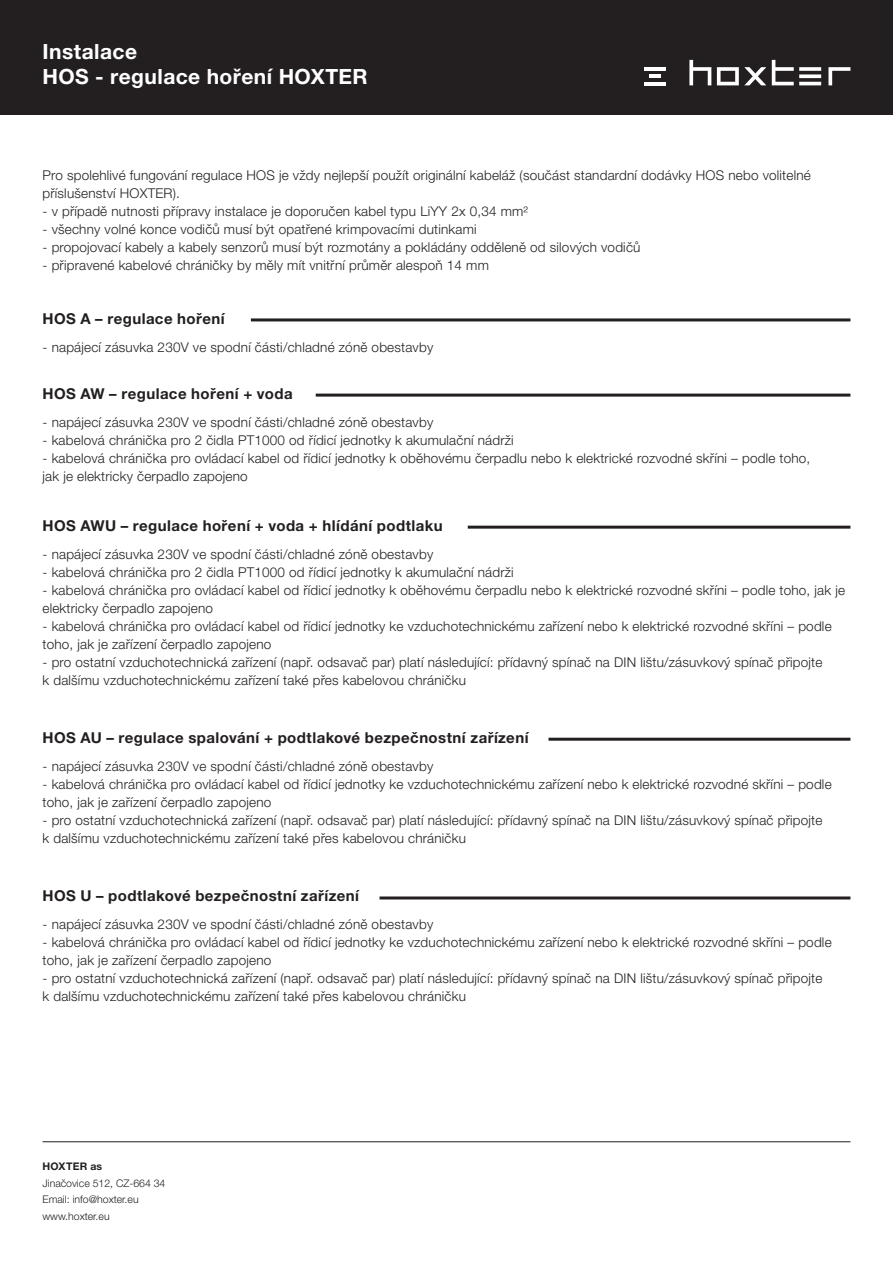
<style>
.page{position:relative;width:893px;height:1263px;background:#fff}
.page>*{position:absolute;margin:0;border:0;box-sizing:border-box;transform-origin:0 0}
.t1{font:700 21px/25.5px "Helvetica Neue LT Pro";letter-spacing:.02em;color:#fff}
.t2{font:700 15px "Helvetica Neue LT Pro";letter-spacing:.03em;color:#231f20}
.t3{font:300 13.5px/18px "Helvetica Neue LT Pro";letter-spacing:.015em;color:#231f20}
.t4{font:300 10.5px "Helvetica Neue LT Pro";color:#231f20}
.t5{font:700 10.5px "Helvetica Neue LT Pro";letter-spacing:.025em;color:#231f20}
</style>
<div class="page">
<div style="left:0;top:0;width:893px;height:115px;background:#231f20"></div>
<hr style="left:43px;top:1141px;width:807px;height:1px;background:#231f20">
<hr style="left:251px;top:318px;width:599px;height:3px;background:#231f20">
<hr style="left:316px;top:394px;width:534px;height:3px;background:#231f20">
<hr style="left:379px;top:896px;width:471px;height:3px;background:#231f20">
<hr style="left:468px;top:526px;width:382px;height:3px;background:#231f20">
<hr style="left:548px;top:738px;width:302px;height:3px;background:#231f20">
<svg style="left:689px;top:60px;width:22px;height:25px"></svg>
<svg style="left:717px;top:67px;width:49px;height:18px"></svg>
<svg style="left:772px;top:60px;width:22px;height:25px"></svg>
<hr style="left:799px;top:82px;width:22px;height:3px;background:#fff">
<svg style="left:799px;top:74px;width:22px;height:4px"></svg>
<svg style="left:799px;top:67px;width:22px;height:4px"></svg>
<svg style="left:828px;top:67px;width:22px;height:18px"></svg>
<hr style="left:644px;top:67px;width:22px;height:4px;background:#fff">
<hr style="left:649px;top:74px;width:12px;height:4px;background:#fff">
<hr style="left:644px;top:82px;width:22px;height:3px;background:#fff">
<p class="t1" style="left:43px;top:38px;width:327px">Instalace<br>HOS - regulace hoření HOXTER</p>
<p class="t3" style="left:43px;top:166px;width:770px">Pro spolehlivé fungování regulace HOS je vždy nejlepší použít originální kabeláž (součást standardní dodávky HOS nebo volitelné příslušenství HOXTER).</p>
<p class="t3" style="left:43px;top:202px;width:487px">- v případě nutnosti přípravy instalace je doporučen kabel typu LiYY 2x 0,34 mm²</p>
<p class="t3" style="left:43px;top:220px;width:436px">- všechny volné konce vodičů musí být opatřené krimpovacími dutinkami</p>
<p class="t3" style="left:43px;top:238px;width:599px">- propojovací kabely a kabely senzorů musí být rozmotány a pokládány odděleně od silových vodičů</p>
<p class="t3" style="left:43px;top:256px;width:448px">- připravené kabelové chráničky by měly mít vnitřní průměr alespoň 14 mm</p>
<p class="t2" style="left:43px;top:309px;width:184px">HOS A – regulace hoření</p>
<p class="t3" style="left:43px;top:338px;width:392px">- napájecí zásuvka 230V ve spodní části/chladné zóně obestavby</p>
<p class="t2" style="left:43px;top:385px;width:252px">HOS AW – regulace hoření + voda</p>
<p class="t3" style="left:43px;top:413px;width:392px">- napájecí zásuvka 230V ve spodní části/chladné zóně obestavby</p>
<p class="t3" style="left:43px;top:431px;width:473px">- kabelová chránička pro 2 čidla PT1000 od řídicí jednotky k akumulační nádrži</p>
<p class="t3" style="left:43px;top:449px;width:769px">- kabelová chránička pro ovládací kabel od řídicí jednotky k oběhovému čerpadlu nebo k elektrické rozvodné skříni – podle toho, jak je elektricky čerpadlo zapojeno</p>
<p class="t2" style="left:43px;top:517px;width:402px">HOS AWU – regulace hoření + voda + hlídání podtlaku</p>
<p class="t3" style="left:43px;top:545px;width:392px">- napájecí zásuvka 230V ve spodní části/chladné zóně obestavby</p>
<p class="t3" style="left:43px;top:563px;width:473px">- kabelová chránička pro 2 čidla PT1000 od řídicí jednotky k akumulační nádrži</p>
<p class="t3" style="left:43px;top:581px;width:804px">- kabelová chránička pro ovládací kabel od řídicí jednotky k oběhovému čerpadlu nebo k elektrické rozvodné skříni – podle toho, jak je elektricky čerpadlo zapojeno</p>
<p class="t3" style="left:43px;top:617px;width:791px">- kabelová chránička pro ovládací kabel od řídicí jednotky ke vzduchotechnickému zařízení nebo k elektrické rozvodné skříni – podle toho, jak je zařízení čerpadlo zapojeno</p>
<p class="t3" style="left:43px;top:653px;width:781px">- pro ostatní vzduchotechnická zařízení (např. odsavač par) platí následující: přídavný spínač na DIN lištu/zásuvkový spínač připojte k dalšímu vzduchotechnickému zařízení také přes kabelovou chráničku</p>
<p class="t2" style="left:43px;top:728px;width:488px">HOS AU – regulace spalování + podtlakové bezpečnostní zařízení</p>
<p class="t3" style="left:43px;top:757px;width:392px">- napájecí zásuvka 230V ve spodní části/chladné zóně obestavby</p>
<p class="t3" style="left:43px;top:775px;width:791px">- kabelová chránička pro ovládací kabel od řídicí jednotky ke vzduchotechnickému zařízení nebo k elektrické rozvodné skříni – podle toho, jak je zařízení čerpadlo zapojeno</p>
<p class="t3" style="left:43px;top:811px;width:781px">- pro ostatní vzduchotechnická zařízení (např. odsavač par) platí následující: přídavný spínač na DIN lištu/zásuvkový spínač připojte k dalšímu vzduchotechnickému zařízení také přes kabelovou chráničku</p>
<p class="t2" style="left:43px;top:886px;width:318px">HOS U – podtlakové bezpečnostní zařízení</p>
<p class="t3" style="left:43px;top:915px;width:392px">- napájecí zásuvka 230V ve spodní části/chladné zóně obestavby</p>
<p class="t3" style="left:43px;top:933px;width:791px">- kabelová chránička pro ovládací kabel od řídicí jednotky ke vzduchotechnickému zařízení nebo k elektrické rozvodné skříni – podle toho, jak je zařízení čerpadlo zapojeno</p>
<p class="t3" style="left:43px;top:969px;width:781px">- pro ostatní vzduchotechnická zařízení (např. odsavač par) platí následující: přídavný spínač na DIN lištu/zásuvkový spínač připojte k dalšímu vzduchotechnickému zařízení také přes kabelovou chráničku</p>
<p class="t5" style="left:43px;top:1160px;width:61px">HOXTER as</p>
<p class="t4" style="left:43px;top:1177px;width:124px">Jinačovice 512, CZ-664 34</p>
<p class="t4" style="left:43px;top:1193px;width:98px">Email: info@hoxter.eu</p>
<p class="t4" style="left:43px;top:1210px;width:69px">www.hoxter.eu</p>
</div>
